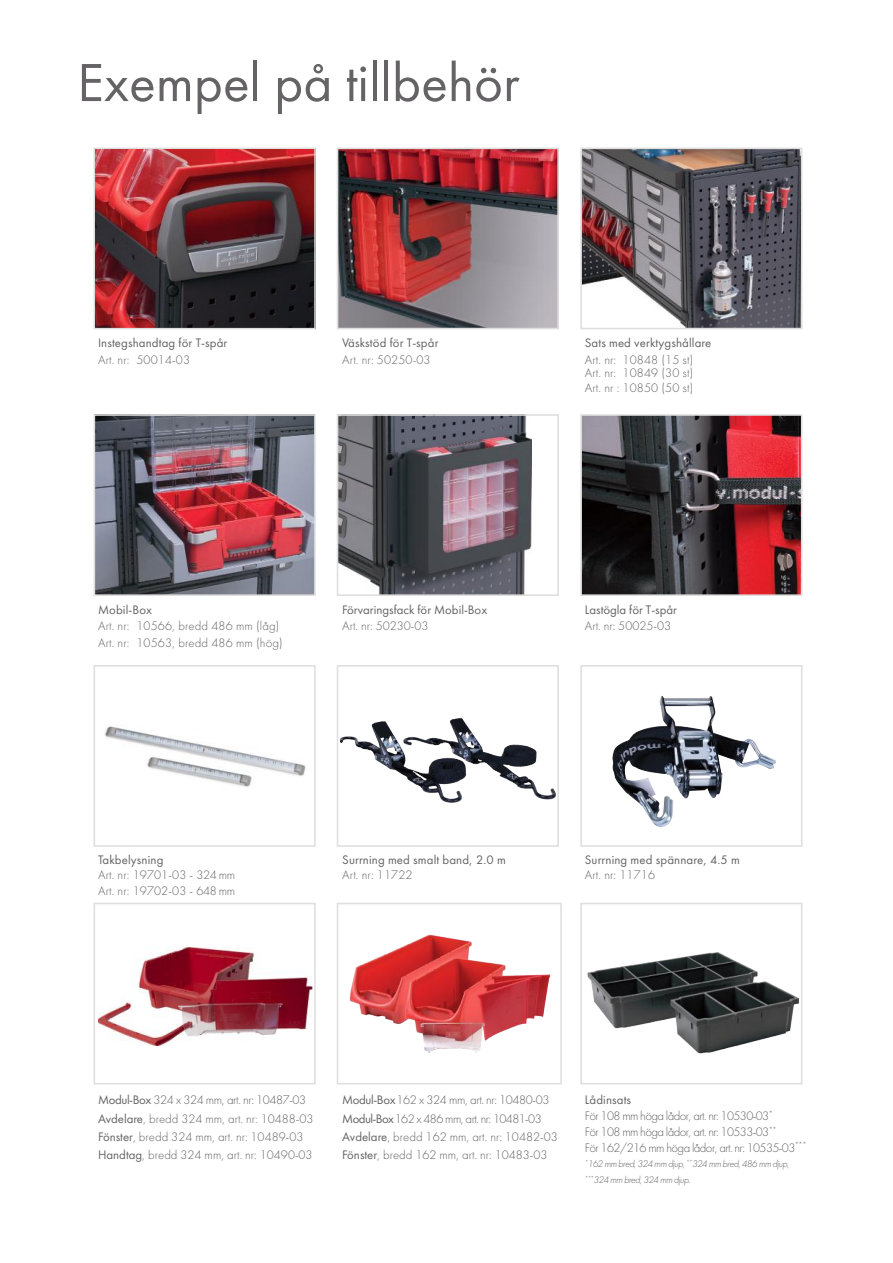
<style>
.page{position:relative;width:893px;height:1263px;background:#fff}
.page>*{position:absolute;margin:0;border:0;box-sizing:border-box;transform-origin:0 0}
.t1{font:55.5px "Futura";color:#656365}
.t2{font:300 12.9px/18.3px "Futura";color:#656365}
.t3{font:12.9px "Futura";letter-spacing:.01em;color:#656365}
.t4{font:300 12.9px/15.8px "Futura";letter-spacing:-.045em;color:#656365}
.t5{font:italic 300 10.05px/15.6px "Futura";letter-spacing:-.05em;color:#656365}
.s1{font-weight:400}
</style>
<div class="page">
<img style="left:583px;top:417px;width:216px;height:176px">
<div style="left:580px;top:414px;width:222px;height:182px;border:2px solid #e0dfdf"></div>
<img style="left:340px;top:151px;width:216px;height:175px">
<div style="left:337px;top:148px;width:222px;height:181px;border:2px solid #e0dfdf"></div>
<img style="left:583px;top:151px;width:216px;height:175px">
<div style="left:580px;top:148px;width:222px;height:181px;border:2px solid #e0dfdf"></div>
<img style="left:97px;top:417px;width:216px;height:176px">
<div style="left:94px;top:414px;width:222px;height:182px;border:2px solid #e0dfdf"></div>
<img style="left:587px;top:952px;width:212px;height:102px">
<div style="left:580px;top:903px;width:222px;height:181px;border:2px solid #e0dfdf"></div>
<img style="left:612px;top:696px;width:164px;height:132px">
<div style="left:580px;top:665px;width:222px;height:182px;border:2px solid #e0dfdf"></div>
<img style="left:96px;top:150px;width:218px;height:177px">
<div style="left:94px;top:148px;width:222px;height:181px;border:1px solid #e0dfdf"></div>
<img style="left:105px;top:726px;width:201px;height:61px">
<div style="left:94px;top:665px;width:222px;height:182px;border:2px solid #e0dfdf"></div>
<img style="left:340px;top:718px;width:216px;height:85px">
<div style="left:337px;top:665px;width:222px;height:182px;border:2px solid #e0dfdf"></div>
<img style="left:99px;top:948px;width:214px;height:97px">
<div style="left:94px;top:903px;width:222px;height:181px;border:2px solid #e0dfdf"></div>
<img style="left:340px;top:417px;width:191px;height:176px">
<div style="left:337px;top:414px;width:222px;height:182px;border:2px solid #e0dfdf"></div>
<div style="left:337px;top:903px;width:225px;height:181px;background:#fff;border:2px solid #e0dfdf"></div>
<img style="left:349px;top:935px;width:201px;height:117px">
<h1 class="t1" style="left:77px;top:50px;width:444px">Exempel på tillbehör</h1>
<p class="t3" style="left:98px;top:335px;width:131px">Instegshandtag för T-spår</p>
<p class="t2" style="left:98px;top:350px;width:94px">Art. nr: 50014-03</p>
<p class="t3" style="left:342px;top:335px;width:98px">Väskstöd för T-spår</p>
<p class="t2" style="left:342px;top:350px;width:90px">Art. nr: 50250-03</p>
<p class="t3" style="left:585px;top:335px;width:128px">Sats med verktygshållare</p>
<p class="t2" style="left:585px;top:353px;width:110px;line-height:12.8px">Art. nr: 10848 (15 st)<br>Art. nr: 10849 (30 st)</p>
<p class="t2" style="left:585px;top:379px;width:110px">Art. nr : 10850 (50 st)</p>
<p class="t3" style="left:98px;top:602px;width:56px">Mobil-Box</p>
<p class="t2" style="left:98px;top:618px;width:186px;line-height:16.8px">Art. nr: 10566, bredd 486 mm (låg)<br>Art. nr: 10563, bredd 486 mm (hög)</p>
<p class="t3" style="left:342px;top:602px;width:146px">Förvaringsfack för Mobil-Box</p>
<p class="t2" style="left:342px;top:617px;width:88px">Art. nr: 50230-03</p>
<p class="t3" style="left:585px;top:602px;width:94px">Lastögla för T-spår</p>
<p class="t2" style="left:585px;top:617px;width:88px">Art. nr: 50025-03</p>
<p class="t3" style="left:98px;top:852px;width:67px">Takbelysning</p>
<p class="t2" style="left:98px;top:867px;width:139px;line-height:15.8px">Art. nr: 19701-03 - 324 mm<br>Art. nr: 19702-03 - 648 mm</p>
<p class="t3" style="left:342px;top:852px;width:165px">Surrning med smalt band, 2.0 m</p>
<p class="t2" style="left:342px;top:866px;width:72px">Art. nr: 11722</p>
<p class="t3" style="left:585px;top:852px;width:157px">Surrning med spännare, 4.5 m</p>
<p class="t2" style="left:585px;top:866px;width:72px">Art. nr: 11716</p>
<p class="t2" style="left:98px;top:1091px;width:217px"><span class="s1">Modul-Box</span> 324 x 324 mm, art. nr: 10487-03<br><span class="s1">Avdelare</span>, bredd 324 mm, art. nr: 10488-03<br><span class="s1">Fönster</span>, bredd 324 mm, art. nr: 10489-03<br><span class="s1">Handtag</span>, bredd 324 mm, art. nr: 10490-03</p>
<p class="t2" style="left:342px;top:1091px;width:217px"><span class="s1">Modul-Box</span>162 x 324 mm, art. nr: 10480-03<br><span class="s1">Modul-Box</span>162 x 486 mm, art. nr: 10481-03<br><span class="s1">Avdelare</span>, bredd 162 mm, art. nr: 10482-03<br><span class="s1">Fönster</span>, bredd 162 mm, art. nr: 10483-03</p>
<p class="t4" style="left:585px;top:1092px;width:223px"><span class="s1">Lådinsats<br></span>För 108 mm höga lådor, art. nr: 10530-03<sup>*<br></sup>För 108 mm höga lådor, art. nr: 10533-03<sup>**<br></sup>För 162/216 mm höga lådor, art. nr: 10535-03<sup>***</sup></p>
<p class="t5" style="left:585px;top:1156px;width:206px"><sup>*</sup>162 mm bred, 324 mm djup, <sup>**</sup>324 mm bred, 486 mm djup, <sup>***</sup>324 mm bred, 324 mm djup.</p>
</div>
